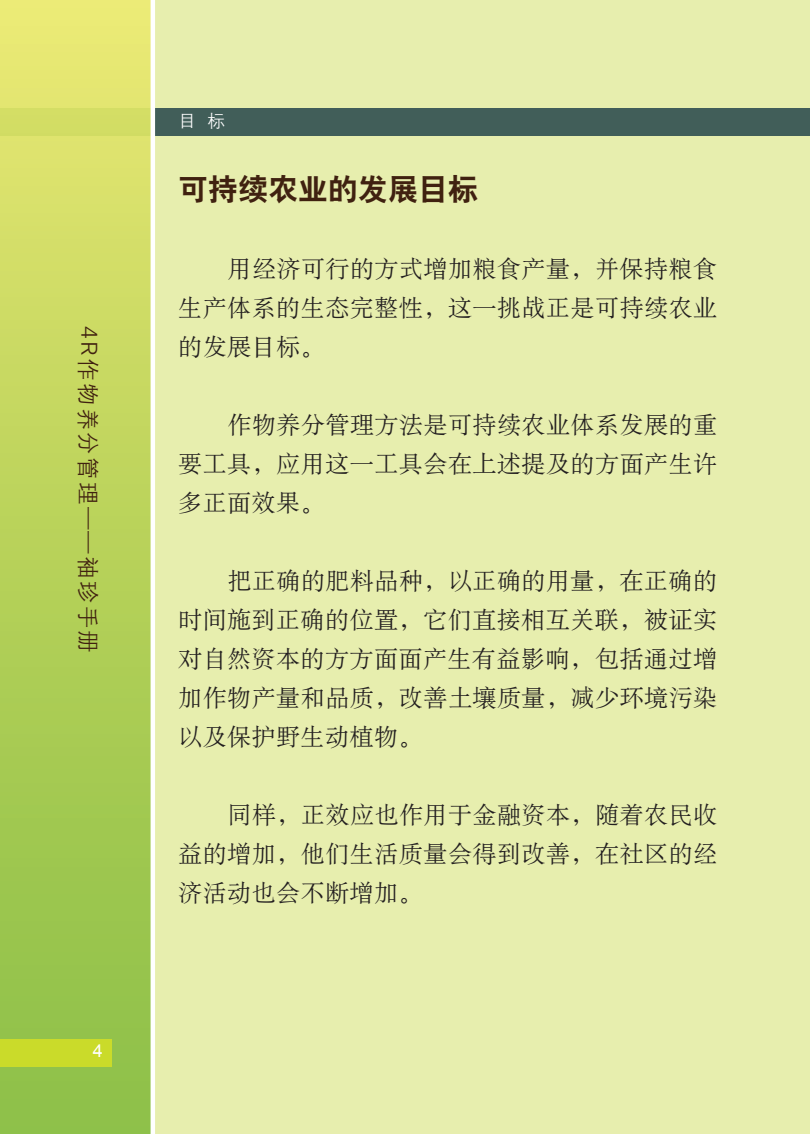
<style>
.page{position:relative;width:810px;height:1134px;background:#fff}
.page>*{position:absolute;margin:0;border:0;box-sizing:border-box;transform-origin:0 0}
.一级标题{font:30px "H Yb 2 gj";color:#402110}
.正宋1{font:24px/39px "H Ya 6 gj";letter-spacing:.02em;color:#231f20;text-align:justify}
.t1{font:22.5px "H Yg 2 gj";letter-spacing:.1em;color:#402110}
.标头{font:18px "H Yg 2 gj";color:#fff}
.t2{font:18px "Arial";color:#fff}
.s1{font-family:"Kalinga"}
</style>
<div class="page">
<div style="left:153px;top:0;width:657px;height:1134px;background:#e7eeae"></div>
<div style="left:1px;top:0;width:152px;height:1134px;background:linear-gradient(to bottom,#e9e872,#88bd45)"></div>
<div style="left:153px;top:108px;width:657px;height:27px;background:#3e5b57"></div>
<div style="left:0;top:108px;width:152px;height:27px;background:#d3dd64"></div>
<hr style="left:151px;top:0;width:4px;height:1134px;background:#fff">
<div style="left:0;top:1040px;width:112px;height:27px;background:#cadb2a"></div>
<p class="t1" style="left:100px;top:326px;width:328px;rotate:90deg"><span class="s1">4R</span>作物养分管理——袖珍手册</p>
<p class="t2" style="left:93px;top:1039px;width:12px">4</p>
<p class="标头" style="left:178px;top:112px;width:48px">目 标</p>
<p class="一级标题" style="left:178px;top:174px;width:301px">可持续农业的发展目标</p>
<p class="正宋1" style="left:178px;top:249px;width:541px;text-indent:49px">用经济可行的方式增加粮食产量，并保持粮食生产体系的生态完整性，这一挑战正是可持续农业的发展目标。</p>
<p class="正宋1" style="left:178px;top:405px;width:541px;text-indent:49px">作物养分管理方法是可持续农业体系发展的重要工具，应用这一工具会在上述提及的方面产生许多正面效果。</p>
<p class="正宋1" style="left:178px;top:561px;width:541px;text-indent:49px">把正确的肥料品种，以正确的用量，在正确的时间施到正确的位置, 它们直接相互关联, 被证实对自然资本的方方面面产生有益影响, 包括通过增加作物产量和品质，改善土壤质量，减少环境污染以及保护野生动植物。</p>
<p class="正宋1" style="left:178px;top:795px;width:541px;text-indent:49px">同样，正效应也作用于金融资本，随着农民收益的增加，他们生活质量会得到改善，在社区的经济活动也会不断增加。</p>
</div>
